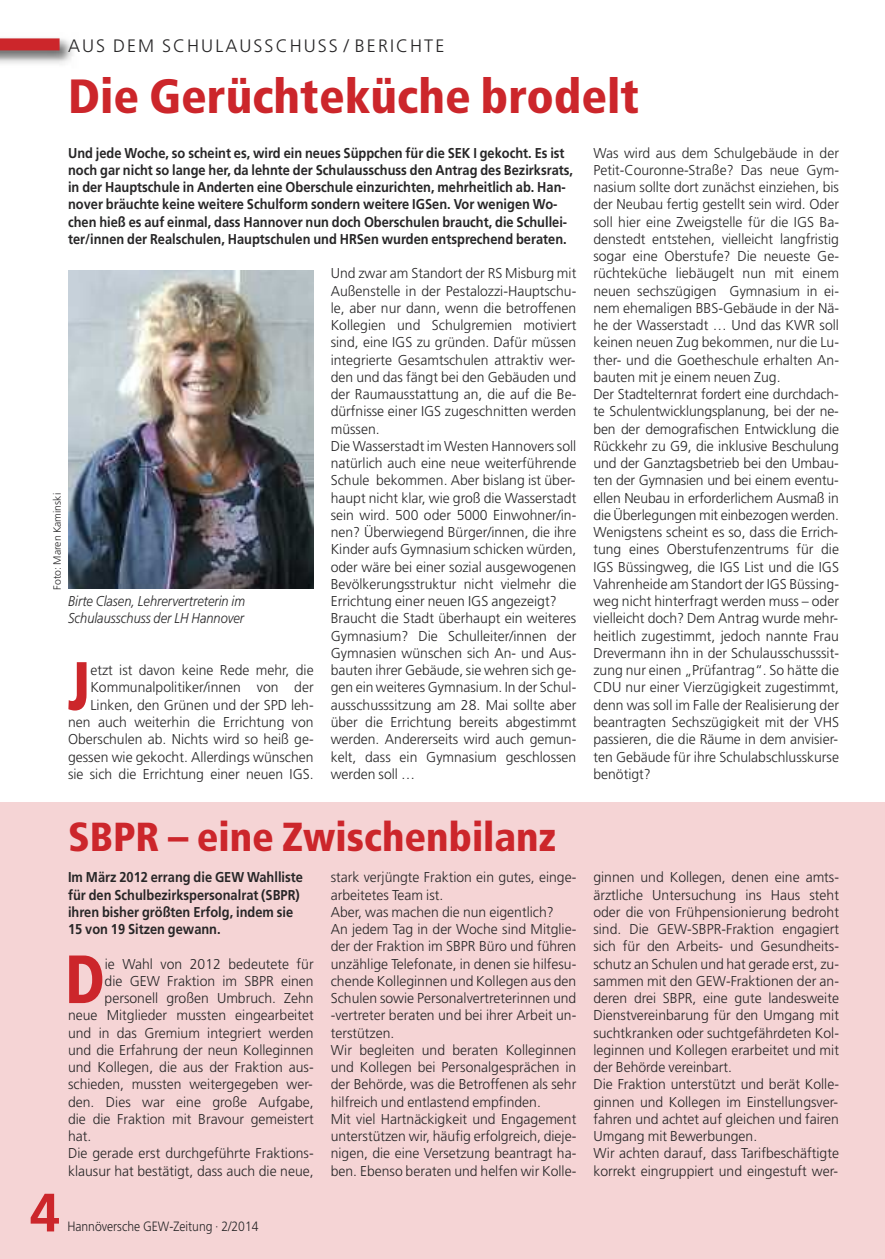
<style>
.page{position:relative;width:885px;height:1259px;background:#fff}
.page>*{position:absolute;margin:0;border:0;box-sizing:border-box;transform-origin:0 0}
.t1{font:900 condensed 68.1px "Frutiger";color:#cc262b;scale:.87 1}
.t2{font:700 54px "Frutiger";color:#cc262b}
.t3{font:900 condensed 48px "Frutiger";color:#cc262b}
.t4{font:900 condensed 40.5px "Frutiger";color:#cc262b}
.t5{font:300 18px "Frutiger";letter-spacing:.115em;color:#272627}
.t6{font:300 14.25px/17.2px "Frutiger";color:#272627}
.t7{font:700 14.25px/17.2px "Frutiger";color:#272627;scale:.9 1}
.t8{font:italic 300 14.25px/17.2px "Frutiger";color:#272627;scale:.9 1}
.t9{font:300 13.5px "Frutiger";color:#272627;scale:.9 1}
.t10{font:300 10.5px "Frutiger";color:#272627}
</style>
<div class="page">
<div style="left:0;top:802px;width:884px;height:457px;background:#f5d4d5"></div>
<img style="left:0;top:39px;width:73px;height:25px">
<div style="left:0;top:38px;width:60px;height:12px;background:#cc262b"></div>
<img style="left:68px;top:271px;width:246px;height:318px">
<p class="t5" style="left:68px;top:38px;width:377px">AUS DEM SCHULAUSSCHUSS / BERICHTE</p>
<h3 class="t3" style="left:68px;top:77px;width:572px">Die Gerüchteküche brodelt</h3>
<p class="t7" style="left:68px;top:145px;width:562px">Und jede Woche, so scheint es, wird ein neues Süppchen für die SEK I gekocht. Es ist noch gar nicht so lange her, da lehnte der Schulausschuss den Antrag des Bezirksrats, in der Hauptschule in Anderten eine Oberschule einzurichten, mehrheitlich ab. Han&shy;nover bräuchte keine weitere Schulform sondern weitere IGSen. Vor wenigen Wo&shy;chen hieß es auf einmal, dass Hannover nun doch Oberschulen braucht, die Schullei&shy;ter/innen der Realschulen, Hauptschulen und HRSen wurden entsprechend beraten.</p>
<p class="t10" style="left:53px;top:589px;width:98px;rotate:-90deg">Foto: Maren Kaminski</p>
<p class="t8" style="left:68px;top:594px;width:198px">Birte Clasen, Lehrervertreterin im<br>Schulausschuss der LH Hannover</p>
<h1 class="t1" style="left:67px;top:658px;width:28px">J</h1>
<p class="t6" style="left:68px;top:663px;width:247px;text-align:right">etzt ist davon keine Rede mehr, die Kommunalpolitiker/innen von der Linken, den Grünen und der SPD leh&shy;nen auch weiterhin die Errichtung von Oberschulen ab. Nichts wird so heiß ge&shy;gessen wie gekocht. Allerdings wünschen sie sich die Errichtung einer neuen IGS.</p>
<p class="t6" style="left:331px;top:266px;width:247px">Und zwar am Standort der RS Misburg mit Außenstelle in der Pestalozzi-Hauptschu&shy;le, aber nur dann, wenn die betroffenen Kollegien und Schulgremien motiviert sind, eine IGS zu gründen. Dafür müssen integrierte Gesamtschulen attraktiv wer&shy;den und das fängt bei den Gebäuden und der Raumausstattung an, die auf die Be&shy;dürfnisse einer IGS zugeschnitten werden müssen.<br>Die Wasserstadt im Westen Hannovers soll natürlich auch eine neue weiterführende Schule bekommen. Aber bislang ist über&shy;haupt nicht klar, wie groß die Wasserstadt sein wird. 500 oder 5000 Einwohner/in&shy;nen? Überwiegend Bürger/innen, die ihre Kinder aufs Gymnasium schicken würden, oder wäre bei einer sozial ausgewogenen Bevölkerungsstruktur nicht vielmehr die Errichtung einer neuen IGS angezeigt?<br>Braucht die Stadt überhaupt ein weiteres Gymnasium? Die Schulleiter/innen der Gymnasien wünschen sich An- und Aus&shy;bauten ihrer Gebäude, sie wehren sich ge&shy;gen ein weiteres Gymnasium. In der Schul&shy;ausschusssitzung am 28. Mai sollte aber über die Errichtung bereits abgestimmt werden. Andererseits wird auch gemun&shy;kelt, dass ein Gymnasium geschlossen werden soll …</p>
<h3 class="t4" style="left:68px;top:820px;width:489px">SBPR – eine Zwischenbilanz</h3>
<p class="t6" style="left:593px;top:145px;width:247px">Was wird aus dem Schulgebäude in der Petit-Couronne-Straße? Das neue Gym&shy;nasium sollte dort zunächst einziehen, bis der Neubau fertig gestellt sein wird. Oder soll hier eine Zweigstelle für die IGS Ba&shy;denstedt entstehen, vielleicht langfristig sogar eine Oberstufe? Die neueste Ge&shy;rüchteküche liebäugelt nun mit einem neuen sechszügigen Gymnasium in ei&shy;nem ehemaligen BBS-Gebäude in der Nä&shy;he der Wasserstadt … Und das KWR soll keinen neuen Zug bekommen, nur die Lu&shy;ther- und die Goetheschule erhalten An&shy;bauten mit je einem neuen Zug.<br>Der Stadtelternrat fordert eine durchdach&shy;te Schulentwicklungsplanung, bei der ne&shy;ben der demografischen Entwicklung die Rückkehr zu G9, die inklusive Beschulung und der Ganztagsbetrieb bei den Umbau&shy;ten der Gymnasien und bei einem eventu&shy;ellen Neubau in erforderlichem Ausmaß in die Überlegungen mit einbezogen werden.<br>Wenigstens scheint es so, dass die Errich&shy;tung eines Oberstufenzentrums für die IGS Büssingweg, die IGS List und die IGS Vahrenheide am Standort der IGS Büssing&shy;weg nicht hinterfragt werden muss – oder vielleicht doch? Dem Antrag wurde mehr&shy;heitlich zugestimmt, jedoch nannte Frau Drevermann ihn in der Schulausschusssit&shy;zung nur einen „Prüfantrag“. So hätte die CDU nur einer Vierzügigkeit zugestimmt, denn was soll im Falle der Realisierung der beantragten Sechszügigkeit mit der VHS passieren, die die Räume in dem anvisier&shy;ten Gebäude für ihre Schulabschlusskurse benötigt?</p>
<h2 class="t2" style="left:30px;top:1191px;width:32px">4</h2>
<p class="t7" style="left:68px;top:870px;width:262px">Im März 2012 errang die GEW Wahlliste für den Schulbezirkspersonalrat (SBPR) ihren bisher größten Erfolg, indem sie 15 von 19 Sitzen gewann.</p>
<h1 class="t1" style="left:65px;top:952px;width:47px">D</h1>
<p class="t6" style="left:105px;top:956px;width:210px">ie Wahl von 2012 bedeutete für</p>
<p class="t6" style="left:105px;top:973px;width:210px">die GEW Fraktion im SBPR einen</p>
<p class="t6" style="left:105px;top:990px;width:210px">personell großen Umbruch. Zehn</p>
<p class="t6" style="left:68px;top:1008px;width:247px">neue Mitglieder mussten eingearbeitet</p>
<p class="t6" style="left:68px;top:1025px;width:247px">und in das Gremium integriert werden</p>
<p class="t6" style="left:68px;top:1042px;width:247px">und die Erfahrung der neun Kolleginnen</p>
<p class="t6" style="left:68px;top:1059px;width:247px">und Kollegen, die aus der Fraktion aus-</p>
<p class="t6" style="left:68px;top:1077px;width:246px">schieden, mussten weitergegeben wer-</p>
<p class="t6" style="left:68px;top:1094px;width:247px">den. Dies war eine große Aufgabe,</p>
<p class="t6" style="left:68px;top:1111px;width:247px">die die Fraktion mit Bravour gemeistert</p>
<p class="t6" style="left:68px;top:1128px;width:25px">hat.</p>
<p class="t6" style="left:68px;top:1146px;width:247px">Die gerade erst durchgeführte Fraktions-</p>
<p class="t6" style="left:68px;top:1163px;width:247px">klausur hat bestätigt, dass auch die neue,</p>
<p class="t9" style="left:67px;top:1221px;width:214px">Hannöversche GEW-Zeitung · 2/2014</p>
<p class="t6" style="left:331px;top:870px;width:247px">stark verjüngte Fraktion ein gutes, einge&shy;arbeitetes Team ist.<br>Aber, was machen die nun eigentlich?<br>An jedem Tag in der Woche sind Mitglie&shy;der der Fraktion im SBPR Büro und führen unzählige Telefonate, in denen sie hilfesu&shy;chende Kolleginnen und Kollegen aus den Schulen sowie Personalvertreterinnen und -vertreter beraten und bei ihrer Arbeit un&shy;terstützen.<br>Wir begleiten und beraten Kolleginnen und Kollegen bei Personalgesprächen in der Behörde, was die Betroffenen als sehr hilfreich und entlastend empfinden.<br>Mit viel Hartnäckigkeit und Engagement unterstützen wir, häufig erfolgreich, dieje&shy;nigen, die eine Versetzung beantragt ha&shy;ben. Ebenso beraten und helfen wir Kolle-</p>
<p class="t6" style="left:593px;top:870px;width:247px">ginnen und Kollegen, denen eine amts&shy;ärztliche Untersuchung ins Haus steht oder die von Frühpensionierung bedroht sind. Die GEW-SBPR-Fraktion engagiert sich für den Arbeits- und Gesundheits&shy;schutz an Schulen und hat gerade erst, zu&shy;sammen mit den GEW-Fraktionen der an&shy;deren drei SBPR, eine gute landesweite Dienstvereinbarung für den Umgang mit suchtkranken oder suchtgefährdeten Kol&shy;leginnen und Kollegen erarbeitet und mit der Behörde vereinbart.<br>Die Fraktion unterstützt und berät Kolle&shy;ginnen und Kollegen im Einstellungsver&shy;fahren und achtet auf gleichen und fairen Umgang mit Bewerbungen.<br>Wir achten darauf, dass Tarifbeschäftigte korrekt eingruppiert und eingestuft wer-</p>
</div>
